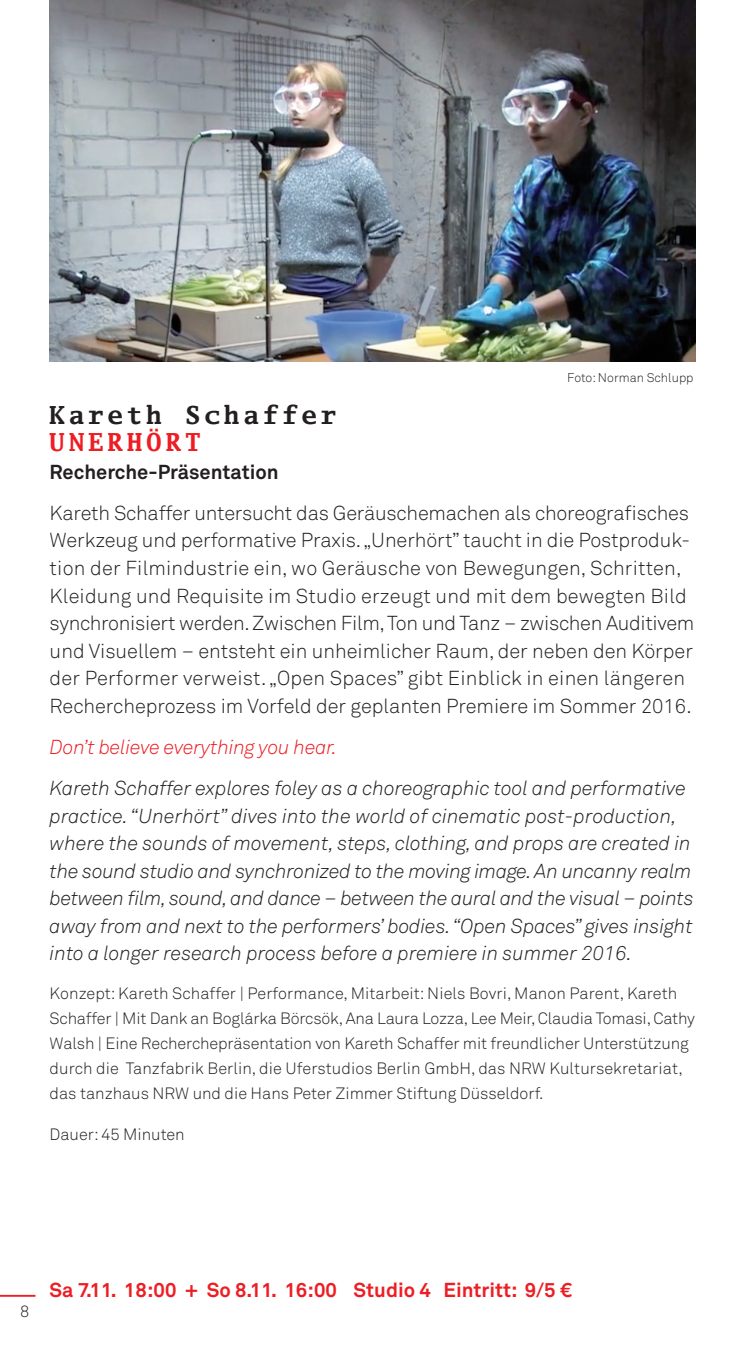
<style>
.page{position:relative;width:745px;height:1347px;background:#fff}
.page>*{position:absolute;margin:0;border:0;box-sizing:border-box;transform-origin:0 0}
.t1{font:700 25px "Luxi Mono";letter-spacing:.175em;color:#231f20}
.t2{font:700 25px "Luxi Mono";color:#ee1d23}
.t3{font:300 20px/27.5px "Akkurat";color:#231f20}
.t4{font:italic 300 20px/27.5px "Akkurat";letter-spacing:-.005em;color:#231f20}
.t5{font:700 20px "Akkurat";color:#ee1d23}
.t6{font:italic 300 20px "Akkurat";letter-spacing:-.01em;color:#ee1d23}
.t7{font:700 20px "Akkurat";color:#231f20}
.t8{font:300 16.25px/25px "Akkurat";color:#231f20}
.t9{font:300 12.5px "Akkurat";color:#231f20}
</style>
<div class="page">
<img style="left:50px;top:0;width:644px;height:361px">
<hr style="left:0;top:1294px;width:35px;height:2px;background:#ee1d23">
<p class="t9" style="left:567px;top:370px;width:128px">Foto: Norman Schlupp</p>
<p class="t1" style="left:50px;top:398px;width:288px">Kareth Schaffer</p>
<p class="t2" style="left:50px;top:426px;width:39px">unerh</p>
<p class="t2" style="left:146px;top:426px;width:38px">ört</p>
<p class="t7" style="left:50px;top:459px;width:230px">Recherche-Präsentation</p>
<p class="t3" style="left:50px;top:499px;width:646px">Kareth Schaffer untersucht das Geräuschemachen als choreografisches Werkzeug und performative Praxis. „Unerhört” taucht in die Postproduk&shy;tion der Filmindustrie ein, wo Geräusche von Bewegungen, Schritten, Kleidung und Requisite im Studio erzeugt und mit dem bewegten Bild synchronisiert werden. Zwischen Film, Ton und Tanz – zwischen Auditivem und Visuellem – entsteht ein unheimlicher Raum, der neben den Körper der Performer verweist. „Open Spaces” gibt Einblick in einen längeren Rechercheprozess im Vorfeld der geplanten Premiere im Sommer 2016.</p>
<p class="t6" style="left:50px;top:734px;width:289px">Don’t believe everything you hear.</p>
<p class="t4" style="left:50px;top:774px;width:645px">Kareth Schaffer explores foley as a choreographic tool and performative practice. “Unerhört” dives into the world of cinematic post-production, where the sounds of movement, steps, clothing, and props are created in the sound studio and synchronized to the moving image. An uncanny realm between film, sound, and dance – between the aural and the visual – points away from and next to the performers’ bodies. “Open Spaces” gives insight into a longer research process before a premiere in summer 2016.</p>
<p class="t8" style="left:50px;top:980px;width:646px">Konzept: Kareth Schaffer | Performance, Mitarbeit: Niels Bovri, Manon Parent, Kareth Schaffer | Mit Dank an Boglárka Börcsök, Ana Laura Lozza, Lee Meir, Claudia Tomasi, Cathy Walsh | Eine Recherchepräsentation von Kareth Schaffer mit freundlicher Unterstützung durch die Tanzfabrik Berlin, die Uferstudios Berlin GmbH, das NRW Kultursekretariat, das tanzhaus NRW und die Hans Peter Zimmer Stiftung Düsseldorf.</p>
<p class="t8" style="left:50px;top:1121px;width:136px">Dauer: 45 Minuten</p>
<p class="t8" style="left:20px;top:1298px;width:11px">8</p>
<p class="t5" style="left:50px;top:1277px;width:523px">Sa 7.11. 18:00 + So 8.11. 16:00 Studio 4 Eintritt: 9/5 €</p>
</div>
